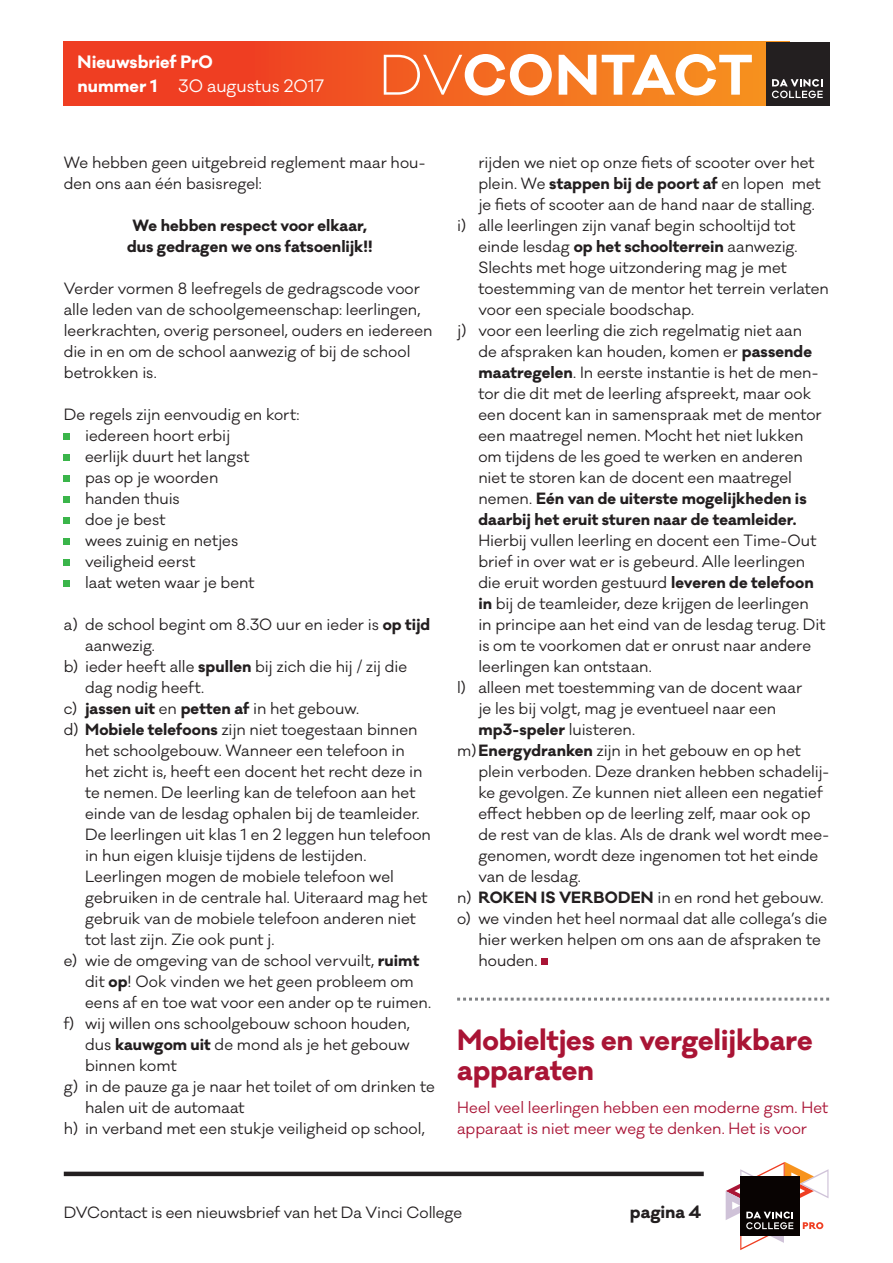
<style>
.page{position:relative;width:893px;height:1263px;background:#fff}
.page>*{position:absolute;margin:0;border:0;box-sizing:border-box;transform-origin:0 0}
.t1{font:700 52.5px "Galano Classic";letter-spacing:.01em;color:#fff}
.t2{font:700 27px/30px "Galano Classic";letter-spacing:-.005em;color:#a91435}
.t3{font:700 16.5px/24px "Galano Classic";color:#fff}
.t4{font:700 16.5px "Galano Classic";color:#231f20}
.t5{font:15px/21px "Galano Classic";color:#231f20}
.t6{font:700 15px/21px "Galano Classic";letter-spacing:.005em;color:#231f20;text-align:center}
.t7{font:15px/21px "Galano Classic";color:#a91435}
.s1{font-weight:400}
.s2{font-weight:300}
.s3{font-weight:700}
</style>
<div class="page">
<hr style="left:64px;top:1172px;width:640px;height:4px;background:#231f20">
<svg style="left:726px;top:1162px;width:102px;height:88px"></svg>
<div style="left:64px;top:42px;width:726px;height:63px;background:linear-gradient(to right,#ee2f23,#f7941f)"></div>
<div style="left:766px;top:42px;width:63px;height:63px;background:#231f20"></div>
<svg style="left:772px;top:79px;width:51px;height:19px"></svg>
<div style="left:64px;top:433px;width:6px;height:7px;background:#3ab54a"></div>
<svg style="left:64px;top:454px;width:6px;height:6px"></svg>
<div style="left:64px;top:475px;width:6px;height:7px;background:#3ab54a"></div>
<svg style="left:64px;top:496px;width:6px;height:6px"></svg>
<div style="left:64px;top:517px;width:6px;height:7px;background:#3ab54a"></div>
<svg style="left:64px;top:538px;width:6px;height:6px"></svg>
<div style="left:64px;top:559px;width:6px;height:7px;background:#3ab54a"></div>
<svg style="left:64px;top:580px;width:6px;height:6px"></svg>
<div style="left:541px;top:958px;width:6px;height:7px;background:#a91435"></div>
<svg style="left:457px;top:998px;width:372px;height:3px"></svg>
<p class="t3" style="left:78px;top:50px;width:248px">Nieuwsbrief PrO<br>nummer 1 <span class="s1">30 augustus 2017</span></p>
<h1 class="t1" style="left:379px;top:40px;width:376px"><span class="s2">DV</span>CONTACT</h1>
<p class="t5" style="left:64px;top:152px;width:363px">We hebben geen uitgebreid reglement maar hou&shy;den ons aan één basisregel:</p>
<p class="t6" style="left:127px;top:215px;width:247px">We hebben respect voor elkaar, dus gedragen we ons fatsoenlijk!!</p>
<p class="t5" style="left:64px;top:278px;width:370px">Verder vormen 8 leefregels de gedragscode voor alle leden van de schoolgemeenschap: leerlingen, leerkrachten, overig personeel, ouders en iedereen die in en om de school aanwezig of bij de school betrokken is.</p>
<p class="t5" style="left:85px;top:404px;width:216px;text-indent:-21px">De regels zijn eenvoudig en kort: iedereen hoort erbij<br>eerlijk duurt het langst<br>pas op je woorden<br>handen thuis<br>doe je best<br>wees zuinig en netjes veiligheid eerst<br>laat weten waar je bent</p>
<p class="t5" style="left:64px;top:614px;width:368px">a) de school begint om 8.30 uur en ieder is <span class="s3">op tijd</span></p>
<p class="t5" style="left:85px;top:635px;width:71px">aanwezig.</p>
<p class="t5" style="left:64px;top:656px;width:345px">b) ieder heeft alle <span class="s3">spullen</span> bij zich die hij / zij die</p>
<p class="t5" style="left:85px;top:677px;width:121px">dag nodig heeft.</p>
<p class="t6" style="left:64px;top:698px;width:297px"><span class="s1">c)</span> jassen uit <span class="s1">en</span> petten af <span class="s1">in het gebouw.</span></p>
<p class="t5" style="left:64px;top:719px;width:355px">d) <span class="s3">Mobiele telefoons</span> zijn niet toegestaan binnen</p>
<p class="t5" style="left:85px;top:740px;width:321px">het schoolgebouw. Wanneer een telefoon in</p>
<p class="t5" style="left:85px;top:761px;width:339px">het zicht is, heeft een docent het recht deze in</p>
<p class="t5" style="left:85px;top:782px;width:332px">te nemen. De leerling kan de telefoon aan het</p>
<p class="t5" style="left:85px;top:803px;width:336px">einde van de lesdag ophalen bij de teamleider.</p>
<p class="t5" style="left:85px;top:824px;width:347px">De leerlingen uit klas 1 en 2 leggen hun telefoon</p>
<p class="t5" style="left:85px;top:845px;width:283px">in hun eigen kluisje tijdens de lestijden.</p>
<p class="t5" style="left:85px;top:866px;width:310px">Leerlingen mogen de mobiele telefoon wel</p>
<p class="t5" style="left:85px;top:887px;width:344px">gebruiken in de centrale hal. Uiteraard mag het</p>
<p class="t5" style="left:85px;top:908px;width:332px">gebruik van de mobiele telefoon anderen niet</p>
<p class="t5" style="left:85px;top:929px;width:191px">tot last zijn. Zie ook punt j.</p>
<p class="t5" style="left:64px;top:950px;width:357px">e) wie de omgeving van de school vervuilt, <span class="s3">ruimt</span></p>
<p class="t5" style="left:85px;top:971px;width:330px">dit <span class="s3">op</span>! Ook vinden we het geen probleem om</p>
<p class="t5" style="left:85px;top:992px;width:348px">eens af en toe wat voor een ander op te ruimen.</p>
<p class="t5" style="left:64px;top:1013px;width:348px">f) wij willen ons schoolgebouw schoon houden,</p>
<p class="t5" style="left:85px;top:1034px;width:326px">dus <span class="s3">kauwgom uit</span> de mond als je het gebouw</p>
<p class="t5" style="left:85px;top:1055px;width:93px">binnen komt</p>
<p class="t5" style="left:64px;top:1076px;width:372px">g) in de pauze ga je naar het toilet of om drinken te</p>
<p class="t5" style="left:85px;top:1097px;width:161px">halen uit de automaat</p>
<p class="t5" style="left:64px;top:1118px;width:363px">h) in verband met een stukje veiligheid op school,</p>
<p class="t5" style="left:478px;top:152px;width:338px">rijden we niet op onze fiets of scooter over het</p>
<p class="t6" style="left:478px;top:173px;width:344px"><span class="s1">plein. We</span> stappen bij de poort af <span class="s1">en lopen met</span></p>
<p class="t5" style="left:478px;top:194px;width:338px">je fiets of scooter aan de hand naar de stalling.</p>
<p class="t5" style="left:457px;top:215px;width:340px">i) alle leerlingen zijn vanaf begin schooltijd tot</p>
<p class="t5" style="left:478px;top:236px;width:321px">einde lesdag <span class="s3">op het schoolterrein</span> aanwezig.</p>
<p class="t5" style="left:478px;top:257px;width:310px">Slechts met hoge uitzondering mag je met</p>
<p class="t5" style="left:478px;top:278px;width:352px">toestemming van de mentor het terrein verlaten</p>
<p class="t5" style="left:478px;top:299px;width:217px">voor een speciale boodschap.</p>
<p class="t5" style="left:457px;top:320px;width:346px">j) voor een leerling die zich regelmatig niet aan</p>
<p class="t5" style="left:478px;top:341px;width:335px">de afspraken kan houden, komen er <span class="s3">passende</span></p>
<p class="t5" style="left:478px;top:362px;width:341px"><span class="s3">maatregelen</span>. In eerste instantie is het de men-</p>
<p class="t5" style="left:478px;top:383px;width:334px">tor die dit met de leerling afspreekt, maar ook</p>
<p class="t5" style="left:478px;top:404px;width:345px">een docent kan in samenspraak met de mentor</p>
<p class="t5" style="left:478px;top:425px;width:327px">een maatregel nemen. Mocht het niet lukken</p>
<p class="t5" style="left:478px;top:446px;width:326px">om tijdens de les goed te werken en anderen</p>
<p class="t5" style="left:478px;top:467px;width:315px">niet te storen kan de docent een maatregel</p>
<p class="t6" style="left:478px;top:488px;width:330px"><span class="s1">nemen.</span> Eén van de uiterste mogelijkheden is</p>
<p class="t6" style="left:478px;top:509px;width:319px">daarbij het eruit sturen naar de teamleider.</p>
<p class="t5" style="left:478px;top:530px;width:340px">Hierbij vullen leerling en docent een Time-Out</p>
<p class="t5" style="left:478px;top:551px;width:328px">brief in over wat er is gebeurd. Alle leerlingen</p>
<p class="t5" style="left:478px;top:572px;width:337px">die eruit worden gestuurd <span class="s3">leveren de telefoon</span></p>
<p class="t5" style="left:478px;top:593px;width:332px"><span class="s3">in</span> bij de teamleider, deze krijgen de leerlingen</p>
<p class="t5" style="left:478px;top:614px;width:349px">in principe aan het eind van de lesdag terug. Dit</p>
<p class="t5" style="left:478px;top:635px;width:334px">is om te voorkomen dat er onrust naar andere</p>
<p class="t5" style="left:478px;top:656px;width:175px">leerlingen kan ontstaan.</p>
<p class="t5" style="left:457px;top:677px;width:347px">l) alleen met toestemming van de docent waar</p>
<p class="t5" style="left:478px;top:698px;width:299px">je les bij volgt, mag je eventueel naar een</p>
<p class="t6" style="left:478px;top:719px;width:158px">mp3-speler <span class="s1">luisteren.</span></p>
<p class="t5" style="left:457px;top:740px;width:345px">m)<span class="s3">Energydranken</span> zijn in het gebouw en op het</p>
<p class="t5" style="left:478px;top:761px;width:352px">plein verboden. Deze dranken hebben schadelij-</p>
<p class="t5" style="left:478px;top:782px;width:346px">ke gevolgen. Ze kunnen niet alleen een negatief</p>
<p class="t5" style="left:478px;top:803px;width:334px">effect hebben op de leerling zelf, maar ook op</p>
<p class="t5" style="left:478px;top:824px;width:352px">de rest van de klas. Als de drank wel wordt mee-</p>
<p class="t5" style="left:478px;top:845px;width:341px">genomen, wordt deze ingenomen tot het einde</p>
<p class="t5" style="left:478px;top:866px;width:104px">van de lesdag.</p>
<p class="t5" style="left:457px;top:887px;width:368px">n) <span class="s3">ROKEN IS VERBODEN</span> in en rond het gebouw.</p>
<p class="t5" style="left:457px;top:908px;width:372px">o) we vinden het heel normaal dat alle collega’s die</p>
<p class="t5" style="left:478px;top:929px;width:344px">hier werken helpen om ons aan de afspraken te</p>
<p class="t5" style="left:478px;top:950px;width:61px">houden.</p>
<h2 class="t2" style="left:457px;top:1025px;width:357px">Mobieltjes en vergelijkbare apparaten</h2>
<p class="t7" style="left:457px;top:1097px;width:373px">Heel veel leerlingen hebben een moderne gsm. Het apparaat is niet meer weg te denken. Het is voor</p>
<p class="t5" style="left:64px;top:1202px;width:400px">DVContact is een nieuwsbrief van het Da Vinci College</p>
<p class="t4" style="left:630px;top:1201px;width:73px">pagina 4</p>
</div>
